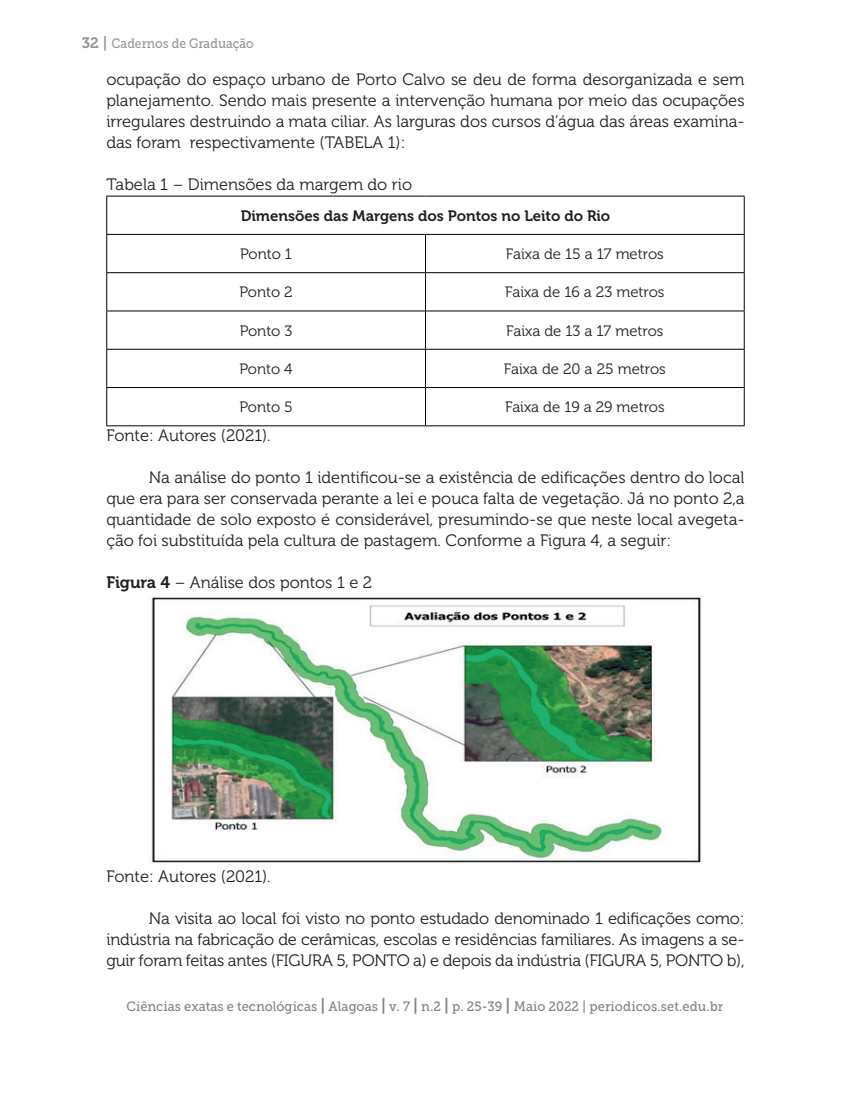
<style>
.page{position:relative;width:851px;height:1106px;background:#fff}
.page>*{position:absolute;margin:0;border:0;box-sizing:border-box;transform-origin:0 0}
.t1{font:16.5px/21px "Museo 300";color:#231f20;text-align:justify}
.t2{font:15px "Museo 300";color:#231f20}
.t3{font:15px "Museo 700";color:#231f20}
.t4{font:13.5px "Museo Slab 500";color:#808285;scale:.95 1}
.t5{font:13.5px "Museo Slab 500";color:#939598;scale:.9 1}
.s1{font-family:"Museo 700";font-size:15px}
.s2{font-family:"Museo 700"}
.s3{font-family:"Museo 700";font-size:16.5px}
</style>
<div class="page">
<hr style="left:106px;top:196px;width:319px;height:1px;background:#000">
<hr style="left:106px;top:196px;width:1px;height:38px;background:#000">
<hr style="left:425px;top:196px;width:319px;height:1px;background:#000">
<hr style="left:743px;top:196px;width:1px;height:38px;background:#000">
<hr style="left:106px;top:234px;width:319px;height:1px;background:#000">
<hr style="left:106px;top:235px;width:1px;height:37px;background:#000">
<hr style="left:425px;top:234px;width:319px;height:1px;background:#000">
<hr style="left:425px;top:235px;width:1px;height:37px;background:#000">
<hr style="left:743px;top:235px;width:1px;height:37px;background:#000">
<hr style="left:106px;top:272px;width:319px;height:1px;background:#000">
<hr style="left:106px;top:273px;width:1px;height:37px;background:#000">
<hr style="left:425px;top:272px;width:319px;height:1px;background:#000">
<hr style="left:425px;top:273px;width:1px;height:37px;background:#000">
<hr style="left:743px;top:273px;width:1px;height:37px;background:#000">
<hr style="left:106px;top:310px;width:319px;height:1px;background:#000">
<hr style="left:106px;top:311px;width:1px;height:38px;background:#000">
<hr style="left:425px;top:310px;width:319px;height:1px;background:#000">
<hr style="left:425px;top:311px;width:1px;height:38px;background:#000">
<hr style="left:743px;top:311px;width:1px;height:38px;background:#000">
<hr style="left:106px;top:349px;width:319px;height:1px;background:#000">
<hr style="left:106px;top:349px;width:1px;height:38px;background:#000">
<hr style="left:425px;top:349px;width:319px;height:1px;background:#000">
<hr style="left:425px;top:349px;width:1px;height:38px;background:#000">
<hr style="left:743px;top:349px;width:1px;height:38px;background:#000">
<hr style="left:106px;top:387px;width:319px;height:1px;background:#000">
<hr style="left:106px;top:388px;width:1px;height:37px;background:#000">
<hr style="left:425px;top:387px;width:319px;height:1px;background:#000">
<hr style="left:425px;top:388px;width:1px;height:37px;background:#000">
<hr style="left:743px;top:388px;width:1px;height:37px;background:#000">
<hr style="left:106px;top:425px;width:319px;height:1px;background:#000">
<hr style="left:425px;top:425px;width:319px;height:1px;background:#000">
<img style="left:148px;top:596px;width:554px;height:267px">
<p class="t5" style="left:82px;top:36px;width:193px"><span class="s1">32 |</span> Cadernos de Graduação</p>
<p class="t1" style="left:106px;top:69px;width:639px">ocupação do espaço urbano de Porto Calvo se deu de forma desorganizada e sem planejamento. Sendo mais presente a intervenção humana por meio das ocupações irregulares destruindo a mata ciliar. As larguras dos cursos d’água das áreas examina&shy;das foram respectivamente (TABELA 1):</p>
<p class="t1" style="left:106px;top:174px;width:307px">Tabela 1 – Dimensões da margem do rio</p>
<p class="t3" style="left:240px;top:207px;width:371px">Dimensões das Margens dos Pontos no Leito do Rio</p>
<p class="t2" style="left:240px;top:246px;width:53px">Ponto 1</p>
<p class="t2" style="left:506px;top:246px;width:159px">Faixa de 15 a 17 metros</p>
<p class="t2" style="left:239px;top:284px;width:55px">Ponto 2</p>
<p class="t2" style="left:505px;top:284px;width:161px">Faixa de 16 a 23 metros</p>
<p class="t2" style="left:240px;top:322px;width:54px">Ponto 3</p>
<p class="t2" style="left:506px;top:322px;width:159px">Faixa de 13 a 17 metros</p>
<p class="t2" style="left:239px;top:361px;width:55px">Ponto 4</p>
<p class="t2" style="left:503px;top:361px;width:163px">Faixa de 20 a 25 metros</p>
<p class="t2" style="left:239px;top:399px;width:55px">Ponto 5</p>
<p class="t2" style="left:505px;top:399px;width:161px">Faixa de 19 a 29 metros</p>
<p class="t1" style="left:106px;top:425px;width:166px">Fonte: Autores (2021).</p>
<p class="t1" style="left:106px;top:467px;width:639px;text-indent:43px">Na análise do ponto 1 identificou-se a existência de edificações dentro do local que era para ser conservada perante a lei e pouca falta de vegetação. Já no ponto 2, a quantidade de solo exposto é considerável, presumindo-se que neste local a vegeta&shy;ção foi substituída pela cultura de pastagem. Conforme a Figura 4, a seguir:</p>
<p class="t1" style="left:106px;top:572px;width:267px"><span class="s2">Figura 4</span> – Análise dos pontos 1 e 2</p>
<p class="t1" style="left:106px;top:866px;width:166px">Fonte: Autores (2021).</p>
<p class="t1" style="left:106px;top:908px;width:639px;text-indent:43px">Na visita ao local foi visto no ponto estudado denominado 1 edificações como: indústria na fabricação de cerâmicas, escolas e residências familiares. As imagens a se&shy;guir foram feitas antes (FIGURA 5, PONTO a) e depois da indústria (FIGURA 5, PONTO b),</p>
<p class="t4" style="left:126px;top:999px;width:629px">Ciências exatas e tecnológicas <span class="s3">|</span> Alagoas <span class="s3">|</span> v. 7 <span class="s3">|</span> n.2 <span class="s3">|</span> p. 25-39 <span class="s3">|</span> Maio 2022 | periodicos.set.edu.br</p>
</div>
